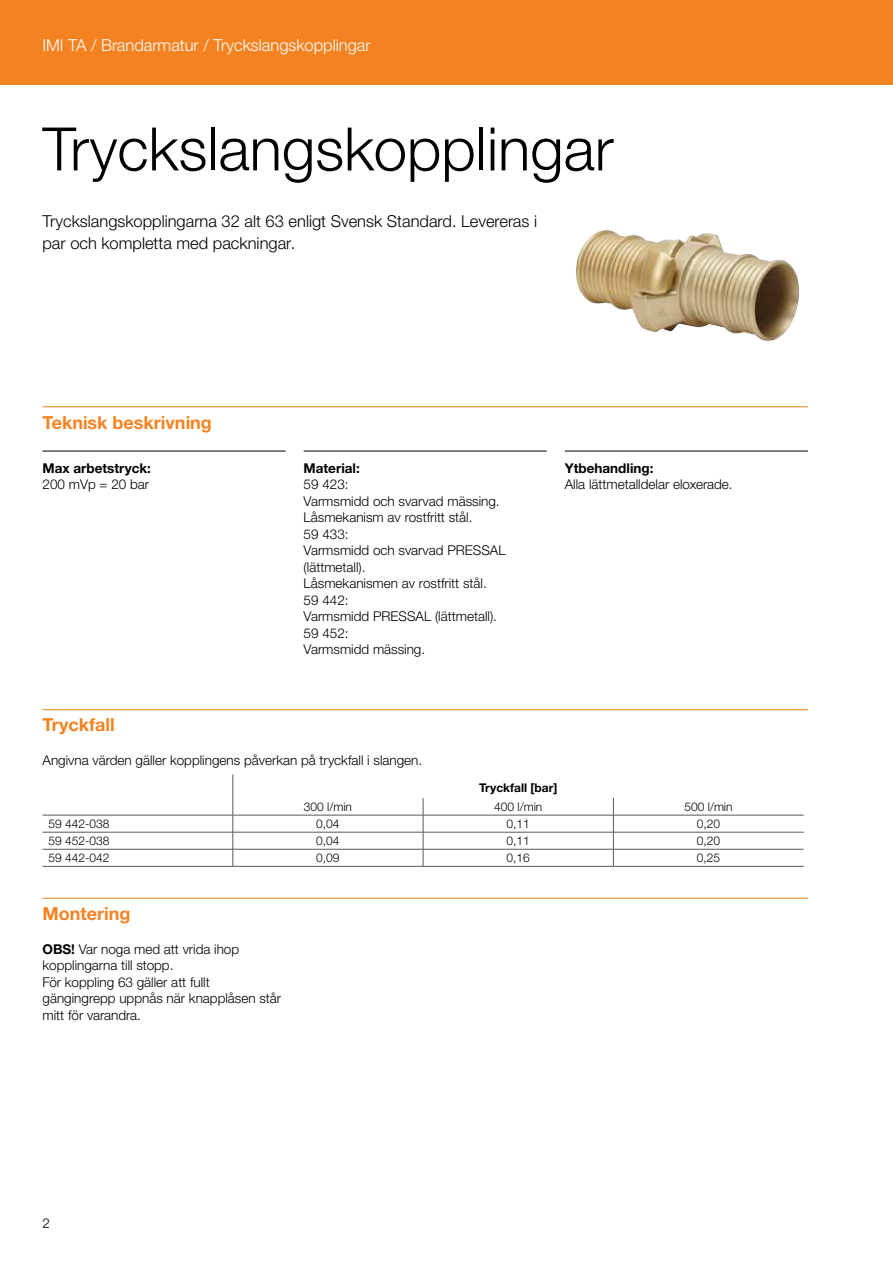
<style>
.page{position:relative;width:893px;height:1263px;background:#fff}
.page>*{position:absolute;margin:0;border:0;box-sizing:border-box;transform-origin:0 0}
.t1{font:300 60px "Helvetica Neue LTW1 G";color:#000}
.t2{font:700 18px "Helvetica Neue LTW1 G";color:#f58220}
.t3{font:300 16.5px/22.5px "Helvetica Neue LTW1 G";color:#000}
.t4{font:300 16.5px "Helvetica Neue LTW1 G";color:#fff}
.t5{font:300 13.5px/16.5px "Helvetica Neue LTW1 G";color:#000}
.t6{font:700 13.5px "Helvetica Neue LTW1 G";color:#000}
.t7{font:300 12px "Helvetica Neue LTW1 G";color:#000}
.t8{font:700 12px "Helvetica Neue LTW1 G";color:#000}
.s1{font-weight:700}
</style>
<div class="page">
<div style="left:0;top:0;width:893px;height:85px;background:#f58220"></div>
<hr style="left:43px;top:406px;width:765px;height:1px;background:#f58220">
<hr style="left:43px;top:451px;width:243px;height:1px;background:#000">
<hr style="left:304px;top:451px;width:243px;height:1px;background:#000">
<hr style="left:565px;top:451px;width:243px;height:1px;background:#000">
<hr style="left:43px;top:709px;width:765px;height:1px;background:#f58220">
<hr style="left:43px;top:898px;width:765px;height:1px;background:#f58220">
<hr style="left:43px;top:832px;width:190px;height:1px;background:#58595b">
<hr style="left:233px;top:832px;width:190px;height:1px;background:#58595b">
<hr style="left:423px;top:832px;width:190px;height:1px;background:#58595b">
<hr style="left:613px;top:832px;width:191px;height:1px;background:#58595b">
<hr style="left:43px;top:849px;width:190px;height:1px;background:#58595b">
<hr style="left:43px;top:866px;width:190px;height:1px;background:#58595b">
<hr style="left:233px;top:849px;width:190px;height:1px;background:#58595b">
<hr style="left:233px;top:866px;width:190px;height:1px;background:#58595b">
<hr style="left:423px;top:849px;width:190px;height:1px;background:#58595b">
<hr style="left:423px;top:866px;width:190px;height:1px;background:#58595b">
<hr style="left:613px;top:849px;width:191px;height:1px;background:#58595b">
<hr style="left:613px;top:866px;width:191px;height:1px;background:#58595b">
<hr style="left:43px;top:815px;width:190px;height:1px;background:#58595b">
<hr style="left:233px;top:815px;width:190px;height:1px;background:#58595b">
<hr style="left:423px;top:815px;width:190px;height:1px;background:#58595b">
<hr style="left:614px;top:815px;width:190px;height:1px;background:#58595b">
<svg style="left:233px;top:774px;width:1px;height:92px"></svg>
<svg style="left:423px;top:798px;width:1px;height:68px"></svg>
<svg style="left:613px;top:798px;width:1px;height:68px"></svg>
<img style="left:575px;top:230px;width:224px;height:111px">
<p class="t4" style="left:43px;top:35px;width:330px">IMI TA / Brandarmatur / Tryckslangskopplingar</p>
<h1 class="t1" style="left:43px;top:112px;width:573px">Tryckslangskopplingar</h1>
<p class="t3" style="left:43px;top:210px;width:496px">Tryckslangskopplingarna 32 alt 63 enligt Svensk Standard. Levereras i par och kompletta med packningar.</p>
<h2 class="t2" style="left:43px;top:411px;width:171px">Teknisk beskrivning</h2>
<p class="t6" style="left:43px;top:460px;width:110px">Max arbetstryck:</p>
<p class="t5" style="left:43px;top:476px;width:108px">200 mVp = 20 bar</p>
<p class="t6" style="left:304px;top:460px;width:58px">Material:</p>
<p class="t5" style="left:304px;top:476px;width:204px">59 423:<br>Varmsmidd och svarvad mässing.<br>Låsmekanism av rostfritt stål.<br>59 433:<br>Varmsmidd och svarvad PRESSAL (lättmetall).<br>Låsmekanismen av rostfritt stål.<br>59 442:<br>Varmsmidd PRESSAL (lättmetall).<br>59 452:<br>Varmsmidd mässing.</p>
<p class="t6" style="left:565px;top:460px;width:90px">Ytbehandling:</p>
<p class="t5" style="left:565px;top:476px;width:169px">Alla lättmetalldelar eloxerade.</p>
<h2 class="t2" style="left:43px;top:714px;width:74px">Tryckfall</h2>
<p class="t5" style="left:43px;top:752px;width:381px">Angivna värden gäller kopplingens påverkan på tryckfall i slangen.</p>
<p class="t8" style="left:479px;top:780px;width:80px">Tryckfall [bar]</p>
<p class="t7" style="left:304px;top:799px;width:50px">300 l/min</p>
<p class="t7" style="left:494px;top:799px;width:50px">400 l/min</p>
<p class="t7" style="left:684px;top:799px;width:50px">500 l/min</p>
<p class="t7" style="left:49px;top:816px;width:63px">59 442-038</p>
<p class="t7" style="left:316px;top:816px;width:25px">0,04</p>
<p class="t7" style="left:507px;top:816px;width:25px">0,11</p>
<p class="t7" style="left:697px;top:816px;width:25px">0,20</p>
<p class="t7" style="left:48px;top:833px;width:63px">59 452-038</p>
<p class="t7" style="left:316px;top:833px;width:25px">0,04</p>
<p class="t7" style="left:506px;top:833px;width:25px">0,11</p>
<p class="t7" style="left:697px;top:833px;width:25px">0,20</p>
<p class="t7" style="left:48px;top:850px;width:63px">59 442-042</p>
<p class="t7" style="left:316px;top:850px;width:25px">0,09</p>
<p class="t7" style="left:506px;top:850px;width:25px">0,16</p>
<p class="t7" style="left:697px;top:850px;width:25px">0,25</p>
<h2 class="t2" style="left:43px;top:902px;width:89px">Montering</h2>
<p class="t5" style="left:43px;top:940px;width:240px"><span class="s1">OBS!</span> Var noga med att vrida ihop kopplingarna till stopp.<br>För koppling 63 gäller att fullt gängingrepp uppnås när knapplåsen står mitt för varandra.</p>
<p class="t5" style="left:43px;top:1215px;width:9px">2</p>
</div>
